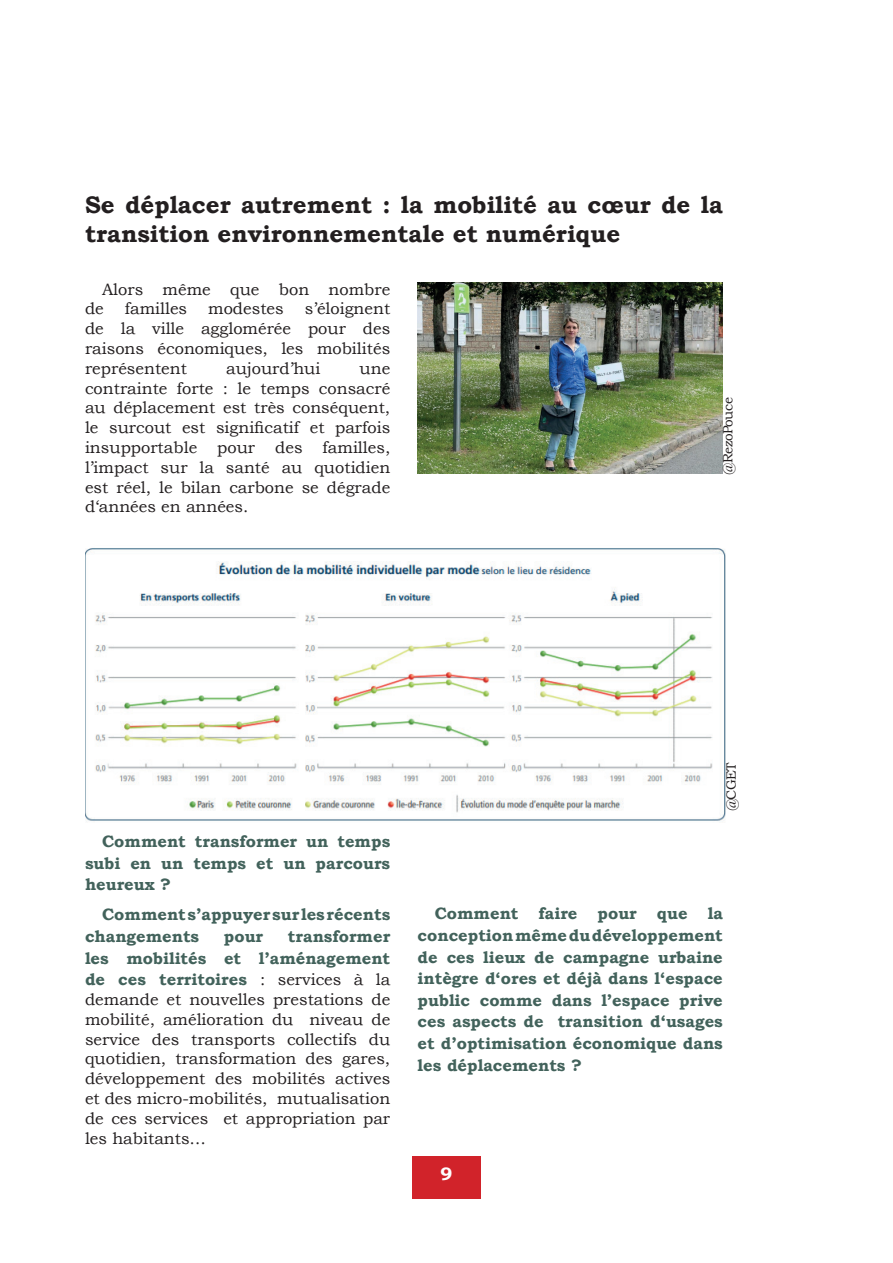
<style>
.page{position:relative;width:893px;height:1263px;background:#fff}
.page>*{position:absolute;margin:0;border:0;box-sizing:border-box;transform-origin:0 0}
.t1{font:700 24px/28.8px "Bookman Old Style";color:#231f20}
.t2{font:700 18px "Bookman Old Style";color:#fff}
.t3{font:16.5px/19.8px "Bookman Old Style";color:#231f20;text-align:justify}
.t4{font:700 16.5px/21.6px "Bookman Old Style";color:#42625b;text-align:justify}
.t5{font:13.5px "Bookman Old Style";letter-spacing:-.04em;color:#231f20}
.s1{font-weight:400;color:#231f20}
</style>
<div class="page">
<div style="left:412px;top:1157px;width:68px;height:42px;background:#d1232a"></div>
<img style="left:418px;top:283px;width:305px;height:191px">
<img style="left:85px;top:548px;width:641px;height:273px">
<h1 class="t1" style="left:85px;top:190px;width:639px">Se déplacer autrement : la mobilité au cœur de la transition environnementale et numérique</h1>
<p class="t3" style="left:85px;top:279px;width:307px;text-indent:17px">Alors même que bon nombre de</p>
<p class="t3" style="left:85px;top:299px;width:307px;text-indent:220px">s’éloignent de la ville agglomérée pour des raisons économiques, les mobilités représentent</p>
<p class="t3" style="left:125px;top:299px;width:64px">familles</p>
<p class="t3" style="left:208px;top:299px;width:77px">modestes</p>
<p class="t3" style="left:226px;top:358px;width:96px">aujourd’hui</p>
<p class="t3" style="left:85px;top:358px;width:307px;text-indent:274px">une contrainte forte : le temps consacré au déplacement est très conséquent, le surcout est significatif et parfois insupportable pour des familles, l’impact sur la santé au quotidien est réel, le bilan carbone se dégrade d‘années en années.</p>
<p class="t5" style="left:719px;top:474px;width:78px;rotate:-90deg">@RezoPouce</p>
<p class="t4" style="left:85px;top:830px;width:307px;text-indent:17px">Comment transformer un temps subi en un temps et un parcours heureux ?</p>
<p class="t4" style="left:85px;top:904px;width:307px;text-indent:17px">Comment s’appuyer sur les récents changements</p>
<p class="t4" style="left:85px;top:925px;width:307px;text-indent:203px">transformer les mobilités et l’aménagement de ces territoires <span class="s1">: services à la</span></p>
<p class="t3" style="left:85px;top:989px;width:307px">demande et nouvelles prestations de mobilité, amélioration du niveau de service des transports collectifs du quotidien, transformation des gares, développement des mobilités actives et des micro-mobilités, mutualisation de ces services et appropriation par les habitants…</p>
<p class="t4" style="left:224px;top:925px;width:41px">pour</p>
<p class="t5" style="left:722px;top:810px;width:50px;rotate:-90deg">@CGET</p>
<p class="t4" style="left:418px;top:903px;width:307px;text-indent:17px">Comment faire pour que la conception même du développement de ces lieux de campagne urbaine intègre d‘ores et déjà dans l‘espace public comme dans l’espace prive ces aspects de transition d‘usages et d’optimisation économique dans les déplacements ?</p>
<p class="t2" style="left:441px;top:1161px;width:13px">9</p>
</div>
